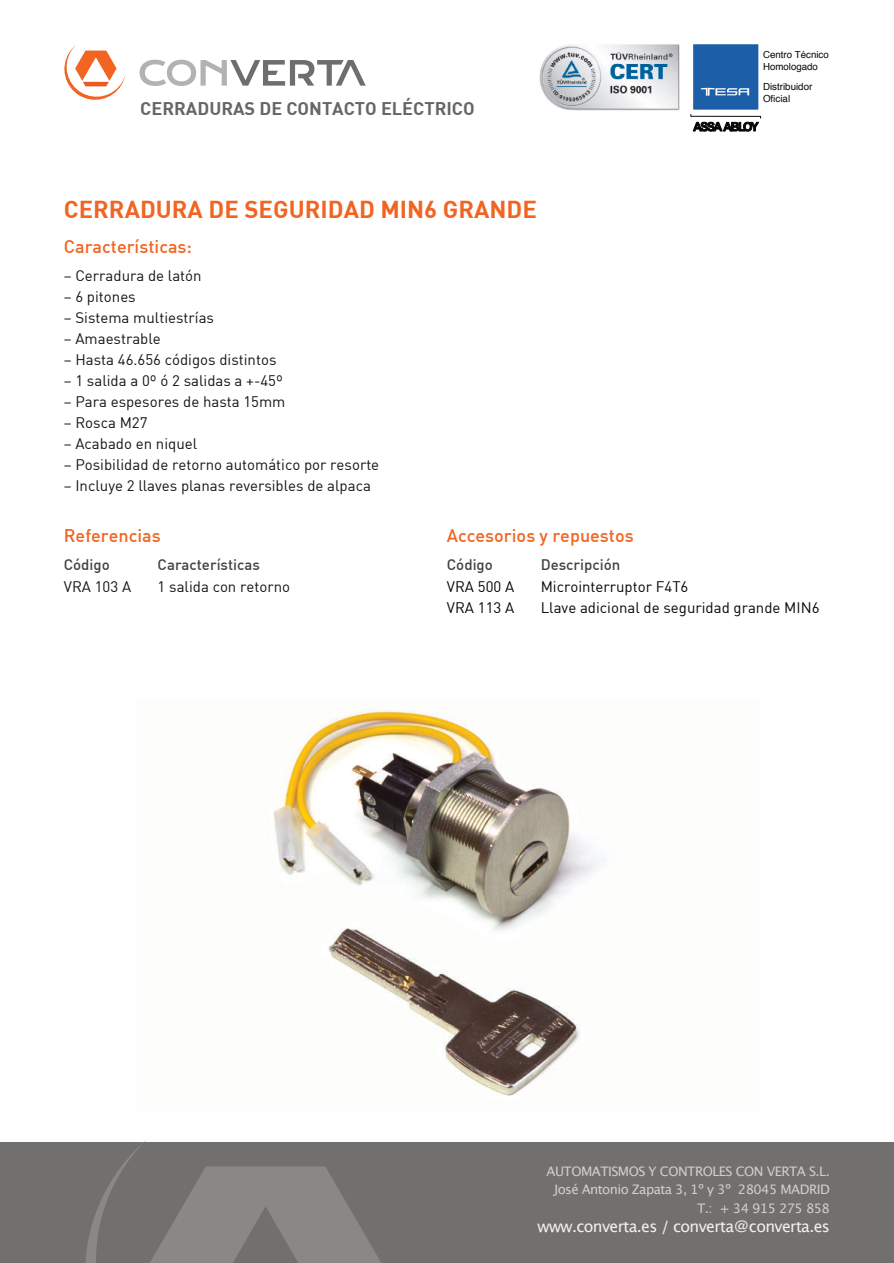
<style>
.page{position:relative;width:894px;height:1263px;background:#fff}
.page>*{position:absolute;margin:0;border:0;box-sizing:border-box;transform-origin:0 0}
.t1{font:700 24px "DIN";color:#f26421}
.t2{font:18px "DIN Medium";color:#f26421}
.t3{font:700 18px "DIN";color:#676665}
.t4{font:15.75px "Lucida Grande";letter-spacing:-.04em;color:rgb(255 255 255/.9)}
.t5{font:15px "DIN";color:#181413}
.t6{font:15px "DIN";color:#080704}
.t7{font:15px "DIN Medium";color:#444242}
.t8{font:13.05px/18.8px "Lucida Grande";letter-spacing:-.04em;color:rgb(220 218 216/.9);text-align:right}
.t9{font:9.75px/11.6px "Helvetica";color:#080704}
.s1{font-family:"Helvetica"}
</style>
<div class="page">
<div style="left:0;top:1142px;width:893px;height:121px;background:#72706f"></div>
<svg style="left:85px;top:1140px;width:296px;height:123px"></svg>
<img style="left:273px;top:711px;width:332px;height:385px">
<svg style="left:692px;top:131px;width:64px;height:1px"></svg>
<div style="left:693px;top:44px;width:65px;height:66px;background:#1d5ea8"></div>
<svg style="left:690px;top:114px;width:71px;height:17px"></svg>
<svg style="left:700px;top:88px;width:48px;height:8px"></svg>
<svg style="left:64px;top:45px;width:61px;height:55px"></svg>
<svg style="left:139px;top:60px;width:226px;height:26px"></svg>
<img style="left:539px;top:44px;width:141px;height:67px">
<p class="t3" style="left:140px;top:96px;width:336px">CERRADURAS DE CONTACTO ELÉCTRICO</p>
<h1 class="t1" style="left:64px;top:193px;width:474px">CERRADURA DE SEGURIDAD MIN6 GRANDE</h1>
<p class="t2" style="left:64px;top:240px;width:130px">Características:</p>
<p class="t5" style="left:64px;top:266px;width:139px">– Cerradura de latón</p>
<p class="t5" style="left:64px;top:287px;width:73px">– 6 pitones</p>
<p class="t5" style="left:64px;top:308px;width:152px">– Sistema multiestrías</p>
<p class="t5" style="left:64px;top:329px;width:98px">– Amaestrable</p>
<p class="t5" style="left:64px;top:350px;width:214px">– Hasta 46.656 códigos distintos</p>
<p class="t5" style="left:64px;top:371px;width:220px">– 1 salida a 0º ó 2 salidas a +-45º</p>
<p class="t5" style="left:64px;top:392px;width:223px">– Para espesores de hasta 15mm</p>
<p class="t5" style="left:64px;top:413px;width:85px">– Rosca M27</p>
<p class="t5" style="left:64px;top:434px;width:135px">– Acabado en niquel</p>
<p class="t5" style="left:64px;top:455px;width:317px">– Posibilidad de retorno automático por resorte</p>
<p class="t5" style="left:64px;top:476px;width:308px">– Incluye 2 llaves planas reversibles de alpaca</p>
<p class="t2" style="left:64px;top:529px;width:98px">Referencias</p>
<p class="t7" style="left:64px;top:559px;width:48px">Código</p>
<p class="t7" style="left:158px;top:559px;width:104px">Características</p>
<p class="t2" style="left:446px;top:529px;width:188px">Accesorios y repuestos</p>
<p class="t7" style="left:446px;top:559px;width:48px">Código</p>
<p class="t7" style="left:540px;top:559px;width:81px">Descripción</p>
<p class="t9" style="left:762px;top:50px;width:67px">Centro Técnico<br>Homologado</p>
<p class="t9" style="left:762px;top:82px;width:51px">Distribuidor<br>Oficial</p>
<p class="t5" style="left:64px;top:577px;width:69px">VRA 103 A</p>
<p class="t5" style="left:158px;top:577px;width:134px">1 salida con retorno</p>
<p class="t6" style="left:446px;top:577px;width:69px">VRA 500 A</p>
<p class="t6" style="left:540px;top:577px;width:149px">Microinterruptor F4T6</p>
<p class="t6" style="left:446px;top:598px;width:69px">VRA 113 A</p>
<p class="t6" style="left:540px;top:598px;width:280px">Llave adicional de seguridad grande MIN6</p>
<p class="t8" style="left:546px;top:1162px;width:285px">AUTOMATISMOS Y CONTROLES CON VERTA S.L.<br>José Antonio Zapata 3, 1º y 3º 28045 MADRID<br>T.: + 34 915 275 858</p>
<p class="t4" style="left:537px;top:1219px;width:294px">www.converta.es / converta<span class="s1">@</span>converta.es</p>
</div>
